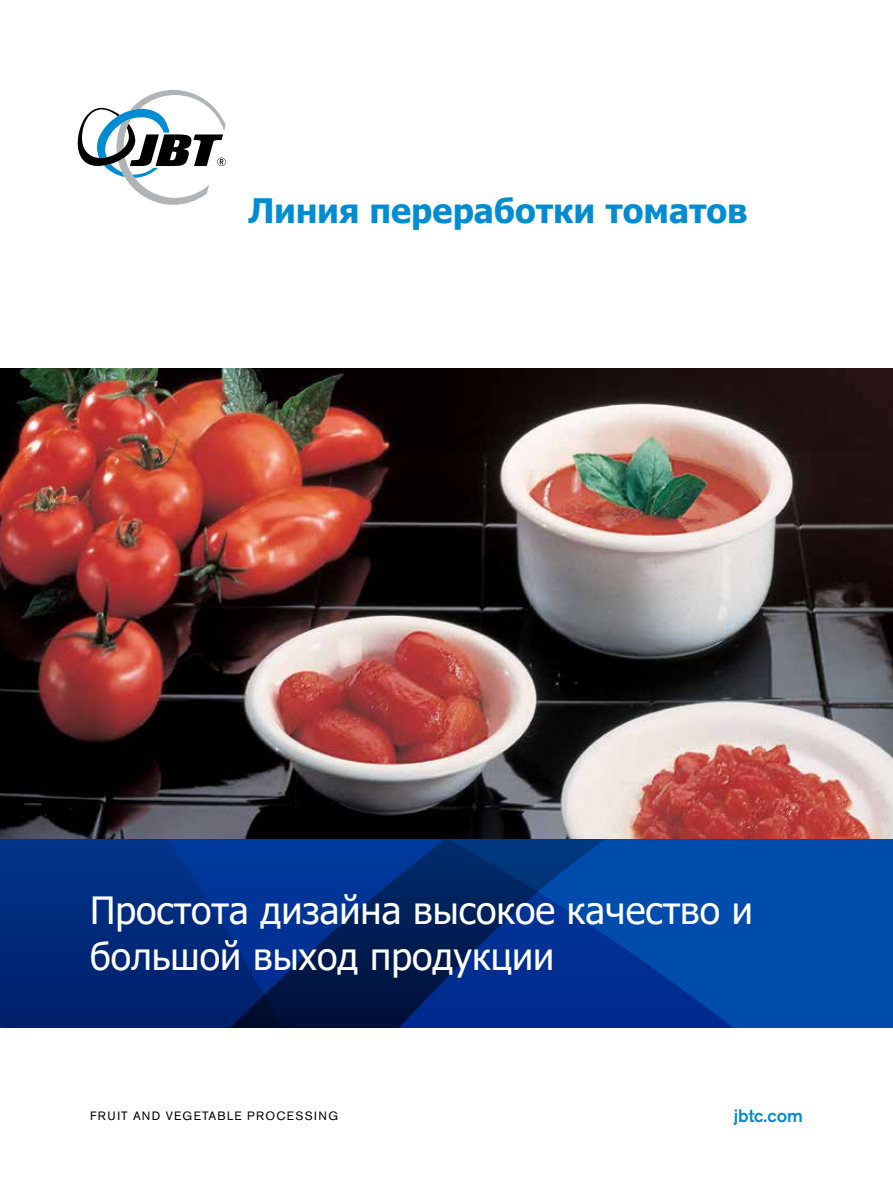
<style>
.page{position:relative;width:893px;height:1191px;background:#fff}
.page>*{position:absolute;margin:0;border:0;box-sizing:border-box;transform-origin:0 0}
.Cover_Headline_copy{font:37.5px/46.5px "Tahoma";color:#fff}
.Product_Name{font:700 33.6px "Tahoma";color:#008cd2}
.t1{font:500 18px "Akzidenz Grotesk Pro";color:#008cd2}
.t2{font:12px "Akzidenz Grotesk Pro";letter-spacing:.11em;color:#000}
</style>
<div class="page">
<svg style="left:0;top:838px;width:893px;height:189px;background:#003489"></svg>
<img style="left:0;top:368px;width:893px;height:470px">
<svg style="left:78px;top:90px;width:148px;height:115px"></svg>
<p class="Product_Name" style="left:248px;top:188px;width:501px">Линия переработки томатов</p>
<p class="Cover_Headline_copy" style="left:90px;top:889px;width:664px">Простота дизайна высокое качество и большой выход продукции</p>
<p class="t2" style="left:90px;top:1107px;width:249px">FRUIT AND VEGETABLE PROCESSING</p>
<p class="t1" style="left:734px;top:1104px;width:71px">jbtc.com</p>
</div>
